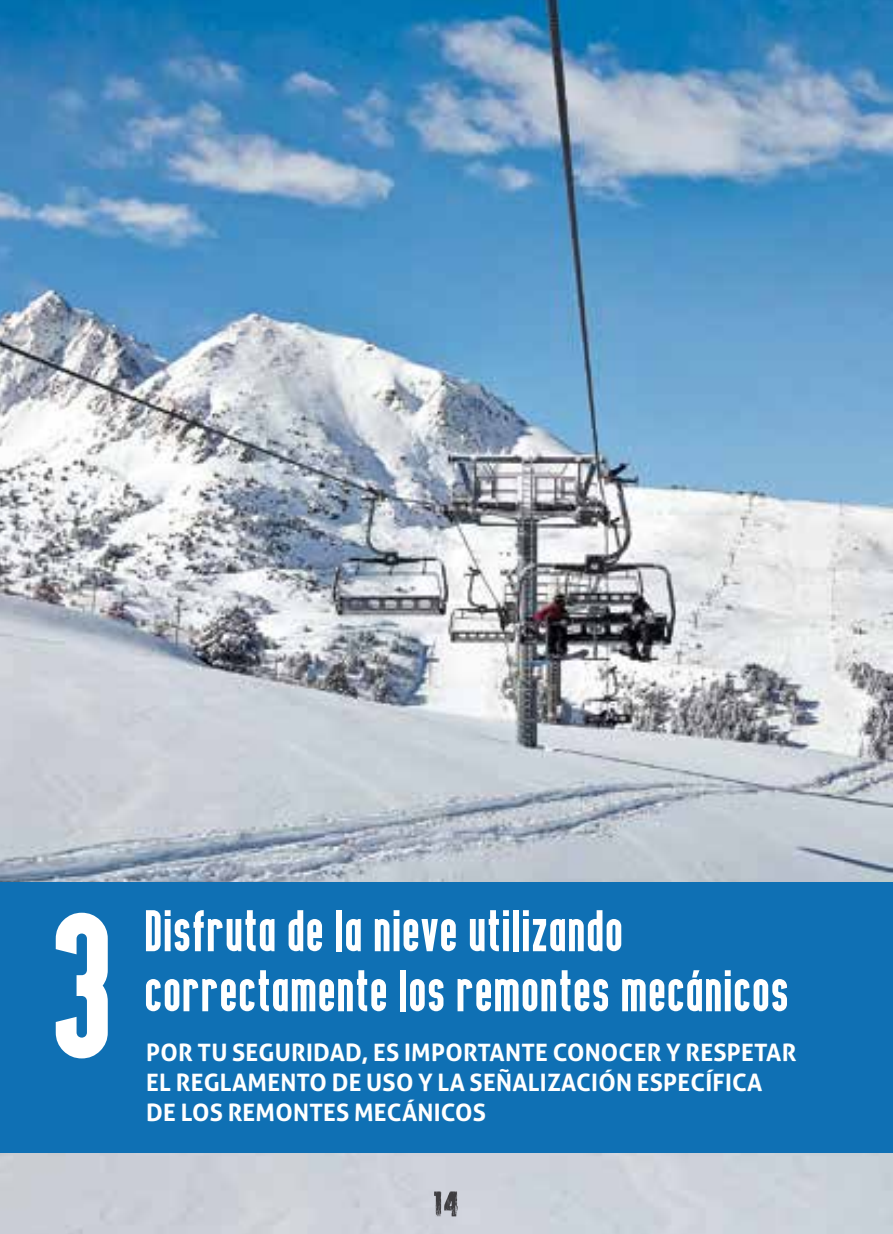
<style>
.page{position:relative;width:893px;height:1234px;background:#fff}
.page>*{position:absolute;margin:0;border:0;box-sizing:border-box;transform-origin:0 0}
.t1{font:213px "Bold Testament";color:#fff}
.t2{font:60px/60px "Bold Testament";letter-spacing:.02em;color:#fff}
.t3{font:700 24px/30px "Aller";letter-spacing:.01em;color:#fff}
</style>
<div class="page">
<img style="left:0;top:0;width:893px;height:1233px">
<div style="left:0;top:881px;width:893px;height:271px;background:#0f70b4"></div>
<svg style="left:434px;top:1190px;width:24px;height:26px"></svg>
<h1 class="t1" style="left:56px;top:864px;width:64px">3</h1>
<h2 class="t2" style="left:146px;top:899px;width:645px">Disfruta de la nieve utilizando correctamente los remontes mecánicos</h2>
<p class="t3" style="left:146px;top:1036px;width:652px">POR TU SEGURIDAD, ES IMPORTANTE CONOCER Y RESPETAR<br>EL REGLAMENTO DE USO Y LA SEÑALIZACIÓN ESPECÍFICA<br>DE LOS REMONTES MECÁNICOS</p>
</div>
